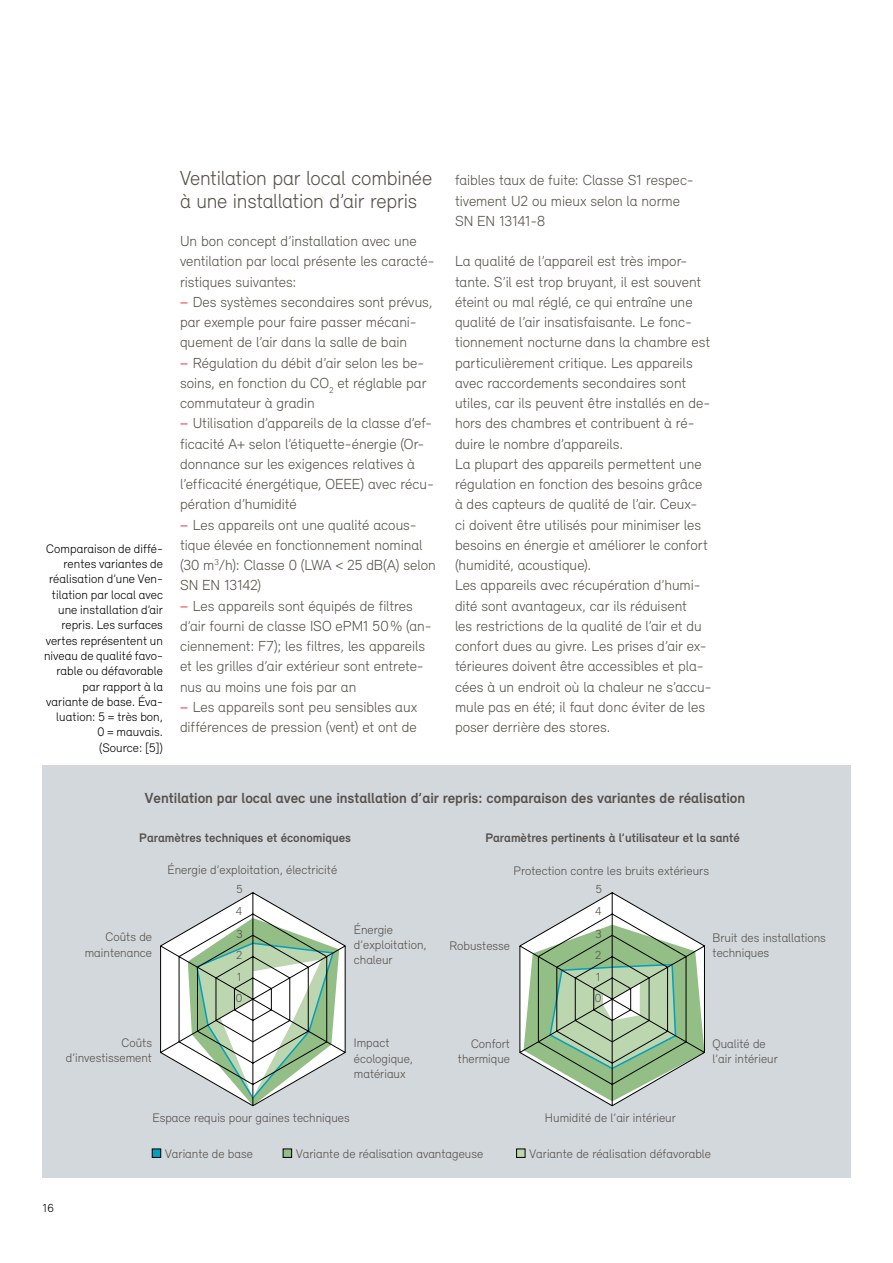
<style>
.page{position:relative;width:893px;height:1263px;background:#fff}
.page>*{position:absolute;margin:0;border:0;box-sizing:border-box;transform-origin:0 0}
.t1{font:300 21px/22.5px "Relevant";letter-spacing:-.015em;color:#57544b}
.t2{font:300 15px/20.2px "Relevant";color:#57544b}
.t3{font:700 15px "Relevant";color:#57514d}
.t4{font:300 12.75px/15.3px "Relevant";color:#57514d}
.t5{font:300 12.75px/15.3px "Relevant";letter-spacing:.005em;color:#000;text-align:right}
.t6{font:700 12.75px "Relevant";color:#57514d}
.t7{font:300 12px "Relevant";color:#57514d}
.t8{font:300 12px "Relevant";color:#000}
.s1{font-weight:500;color:#ed6770}
</style>
<div class="page">
<div style="left:43px;top:765px;width:808px;height:413px;background:#d2d8db"></div>
<svg style="left:160px;top:892px;width:186px;height:214px"></svg>
<svg style="left:519px;top:892px;width:186px;height:214px"></svg>
<div style="left:152px;top:1149px;width:9px;height:8px;background:#00a0c1"></div>
<div style="left:152px;top:1149px;width:9px;height:8px;border:1px solid #000"></div>
<div style="left:517px;top:1149px;width:8px;height:8px;background:#bcd6b0"></div>
<div style="left:516px;top:1149px;width:9px;height:8px;border:1px solid #000"></div>
<div style="left:283px;top:1149px;width:9px;height:8px;background:#93be85"></div>
<div style="left:283px;top:1149px;width:9px;height:8px;border:1px solid #000"></div>
<p class="t5" style="left:44px;top:541px;width:120px">Comparaison de diffé&shy;rentes variantes de réalisation d’une Ven&shy;tilation par local avec une installation d’air repris. Les surfaces vertes représentent un niveau de qualité favo&shy;rable ou défavorable par rapport à la variante de base. Éva&shy;luation: 5 = très bon,<br>0 = mauvais.<br>(Source: [5])</p>
<h1 class="t1" style="left:180px;top:167px;width:254px">Ventilation par local combinée à une installation d’air repris</h1>
<p class="t2" style="left:180px;top:231px;width:257px">Un bon concept d’installation avec une ventilation par local présente les caracté&shy;ristiques suivantes:<br><span class="s1">−</span> Des systèmes secondaires sont prévus, par exemple pour faire passer mécani&shy;quement de l’air dans la salle de bain<br><span class="s1">−</span> Régulation du débit d’air selon les be&shy;soins, en fonction du CO<sub>2</sub> et réglable par commutateur à gradin<br><span class="s1">−</span> Utilisation d’appareils de la classe d’ef&shy;ficacité A+ selon l’étiquette-énergie (Or&shy;donnance sur les exigences relatives à l’efficacité énergétique, OEEE) avec récu&shy;pération d’humidité<br><span class="s1">−</span> Les appareils ont une qualité acous&shy;tique élevée en fonctionnement nominal (30 m<sup>3</sup>/h): Classe 0 (LWA &lt; 25 dB(A) selon SN EN 13142)<br><span class="s1">−</span> Les appareils sont équipés de filtres d’air fourni de classe ISO ePM1 50% (an&shy;ciennement: F7); les filtres, les appareils et les grilles d’air extérieur sont entrete&shy;nus au moins une fois par an<br><span class="s1">−</span> Les appareils sont peu sensibles aux différences de pression (vent) et ont de</p>
<p class="t2" style="left:455px;top:170px;width:240px">faibles taux de fuite: Classe S1 respec&shy;tivement U2 ou mieux selon la norme<br>SN EN 13141-8</p>
<p class="t2" style="left:455px;top:251px;width:258px">La qualité de l’appareil est très impor&shy;tante. S’il est trop bruyant, il est souvent éteint ou mal réglé, ce qui entraîne une qualité de l’air insatisfaisante. Le fonc&shy;tionnement nocturne dans la chambre est particulièrement critique. Les appareils avec raccordements secondaires sont utiles, car ils peuvent être installés en de&shy;hors des chambres et contribuent à ré&shy;duire le nombre d’appareils.<br>La plupart des appareils permettent une régulation en fonction des besoins grâce à des capteurs de qualité de l’air. Ceux-<br>ci doivent être utilisés pour minimiser les besoins en énergie et améliorer le confort (humidité, acoustique).<br>Les appareils avec récupération d’humi&shy;dité sont avantageux, car ils réduisent<br>les restrictions de la qualité de l’air et du confort dues au givre. Les prises d’air ex&shy;térieures doivent être accessibles et pla&shy;cées à un endroit où la chaleur ne s’accu&shy;mule pas en été; il faut donc éviter de les poser derrière des stores.</p>
<p class="t3" style="left:145px;top:789px;width:602px">Ventilation par local avec une installation d’air repris: comparaison des variantes de réalisation</p>
<p class="t6" style="left:139px;top:830px;width:213px">Paramètres techniques et économiques</p>
<p class="t6" style="left:485px;top:830px;width:256px">Paramètres pertinents à l’utilisateur et la santé</p>
<p class="t4" style="left:168px;top:862px;width:171px">Énergie d’exploitation, électricité</p>
<p class="t4" style="left:513px;top:862px;width:197px">Protection contre les bruits extérieurs</p>
<p class="t7" style="left:237px;top:881px;width:8px">5</p>
<p class="t7" style="left:596px;top:881px;width:8px">5</p>
<p class="t7" style="left:236px;top:904px;width:8px">4</p>
<p class="t7" style="left:595px;top:904px;width:8px">4</p>
<p class="t4" style="left:85px;top:929px;width:69px;text-align:right">Coûts de maintenance</p>
<p class="t7" style="left:236px;top:926px;width:8px">3</p>
<p class="t7" style="left:236px;top:947px;width:8px">2</p>
<p class="t4" style="left:354px;top:921px;width:74px">Énergie d’exploitation, chaleur</p>
<p class="t4" style="left:450px;top:937px;width:62px">Robustesse</p>
<p class="t7" style="left:596px;top:926px;width:8px">3</p>
<p class="t7" style="left:595px;top:947px;width:8px">2</p>
<p class="t4" style="left:712px;top:930px;width:115px">Bruit des installations techniques</p>
<p class="t7" style="left:237px;top:970px;width:6px">1</p>
<p class="t7" style="left:596px;top:970px;width:6px">1</p>
<p class="t7" style="left:236px;top:991px;width:8px">0</p>
<p class="t7" style="left:595px;top:991px;width:8px">0</p>
<p class="t4" style="left:66px;top:1035px;width:88px;text-align:right">Coûts d’investissement</p>
<p class="t4" style="left:354px;top:1035px;width:61px">Impact écologique, matériaux</p>
<p class="t4" style="left:458px;top:1036px;width:54px;text-align:right">Confort thermique</p>
<p class="t4" style="left:712px;top:1036px;width:67px">Qualité de l’air intérieur</p>
<p class="t4" style="left:153px;top:1109px;width:199px">Espace requis pour gaines techniques</p>
<p class="t4" style="left:545px;top:1110px;width:132px">Humidité de l’air intérieur</p>
<p class="t8" style="left:43px;top:1201px;width:13px">16</p>
<p class="t4" style="left:165px;top:1145px;width:89px">Variante de base</p>
<p class="t4" style="left:296px;top:1146px;width:188px">Variante de réalisation avantageuse</p>
<p class="t4" style="left:530px;top:1145px;width:183px">Variante de réalisation défavorable</p>
</div>
